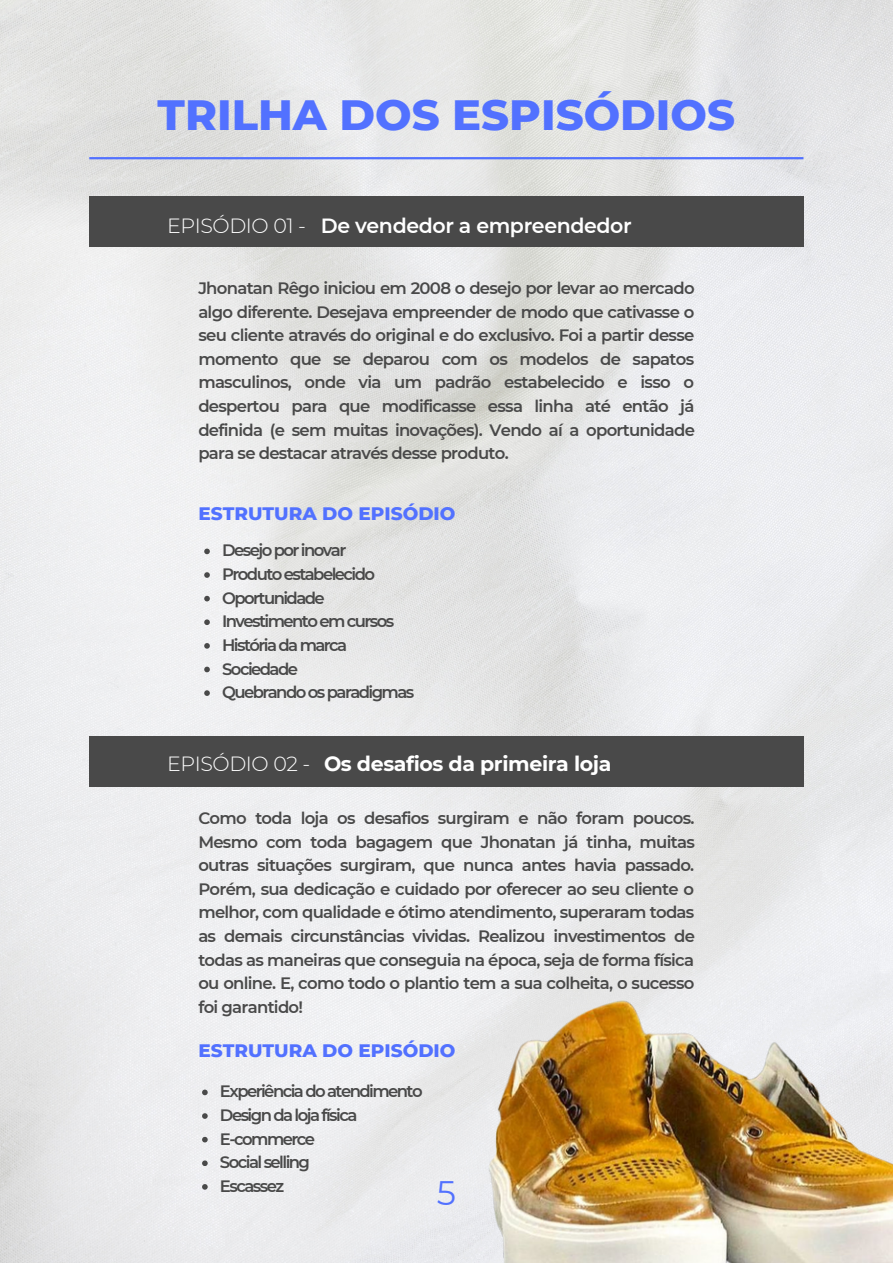
<style>
.page{position:relative;width:893px;height:1264px;background:#fff}
.page>*{position:absolute;margin:0;border:0;box-sizing:border-box;transform-origin:0 0}
.t1{font:800 43.2px "Montserrat";color:#5271ff}
.t2{font:33.9px "Montserrat";color:#5271ff}
.t3{font:700 20.55px "Montserrat";letter-spacing:-.02em;color:#fff}
.t4{font:600 20.55px "Montserrat";letter-spacing:-.02em;color:#fff}
.t5{font:800 18.45px "Montserrat";color:#5271ff}
.t6{font:600 16.5px/23.5px "Montserrat";letter-spacing:-.095em;color:#494949}
.s1{font-weight:300}
</style>
<div class="page">
<img style="left:0;top:0;width:892px;height:1262px">
<hr style="left:89px;top:157px;width:714px;height:2px;background:#5271ff">
<div style="left:89px;top:196px;width:714px;height:51px;background:#494949"></div>
<div style="left:89px;top:736px;width:714px;height:51px;background:#494949"></div>
<img style="left:315px;top:719px;width:577px;height:543px">
<svg style="left:202px;top:1089px;width:6px;height:6px"></svg>
<svg style="left:202px;top:1113px;width:6px;height:5px"></svg>
<svg style="left:202px;top:1136px;width:6px;height:6px"></svg>
<svg style="left:202px;top:1160px;width:6px;height:6px"></svg>
<svg style="left:202px;top:1184px;width:6px;height:5px"></svg>
<svg style="left:204px;top:548px;width:6px;height:6px"></svg>
<svg style="left:204px;top:572px;width:6px;height:6px"></svg>
<svg style="left:204px;top:596px;width:6px;height:5px"></svg>
<svg style="left:204px;top:619px;width:6px;height:6px"></svg>
<svg style="left:204px;top:643px;width:6px;height:5px"></svg>
<svg style="left:204px;top:666px;width:6px;height:6px"></svg>
<svg style="left:204px;top:690px;width:6px;height:6px"></svg>
<h1 class="t1" style="left:158px;top:88px;width:579px">TRILHA DOS ESPISÓDIOS</h1>
<p class="t4" style="left:167px;top:213px;width:466px"><span class="s1">EPISÓDIO 01 -</span> De vendedor a empreendedor</p>
<p class="t6" style="left:198px;top:276px;width:498px;text-align:justify">Jhonatan Rêgo iniciou em 2008 o desejo por levar ao mercado algo diferente. Desejava empreender de modo que cativasse o seu cliente através do original e do exclusivo. Foi a partir desse momento que se deparou com os modelos de sapatos masculinos, onde via um padrão estabelecido e isso o despertou para que modificasse essa linha até então já definida (e sem muitas inovações). Vendo aí a oportunidade para se destacar através desse produto.</p>
<p class="t5" style="left:198px;top:502px;width:258px">ESTRUTURA DO EPISÓDIO</p>
<p class="t6" style="left:222px;top:539px;width:194px">Desejo por inovar<br>Produto estabelecido<br>Oportunidade<br>Investimento em cursos<br>História da marca<br>Sociedade<br>Quebrando os paradigmas</p>
<p class="t3" style="left:167px;top:751px;width:446px"><span class="s1">EPISÓDIO 02 -</span> Os desafios da primeira loja</p>
<p class="t6" style="left:198px;top:806px;width:498px;text-align:justify">Como toda loja os desafios surgiram e não foram poucos.<br>Mesmo com toda bagagem que Jhonatan já tinha, muitas outras situações surgiram, que nunca antes havia passado.<br>Porém, sua dedicação e cuidado por oferecer ao seu cliente o melhor, com qualidade e ótimo atendimento, superaram todas as demais circunstâncias vividas. Realizou investimentos de todas as maneiras que conseguia na época, seja de forma física ou online. E, como todo o plantio tem a sua colheita, o sucesso foi garantido!</p>
<p class="t5" style="left:198px;top:1038px;width:258px">ESTRUTURA DO EPISÓDIO</p>
<p class="t6" style="left:220px;top:1079px;width:204px">Experiência do atendimento<br>Design da loja física<br>E-commerce<br>Social selling<br>Escassez</p>
<h2 class="t2" style="left:436px;top:1172px;width:21px">5</h2>
</div>
